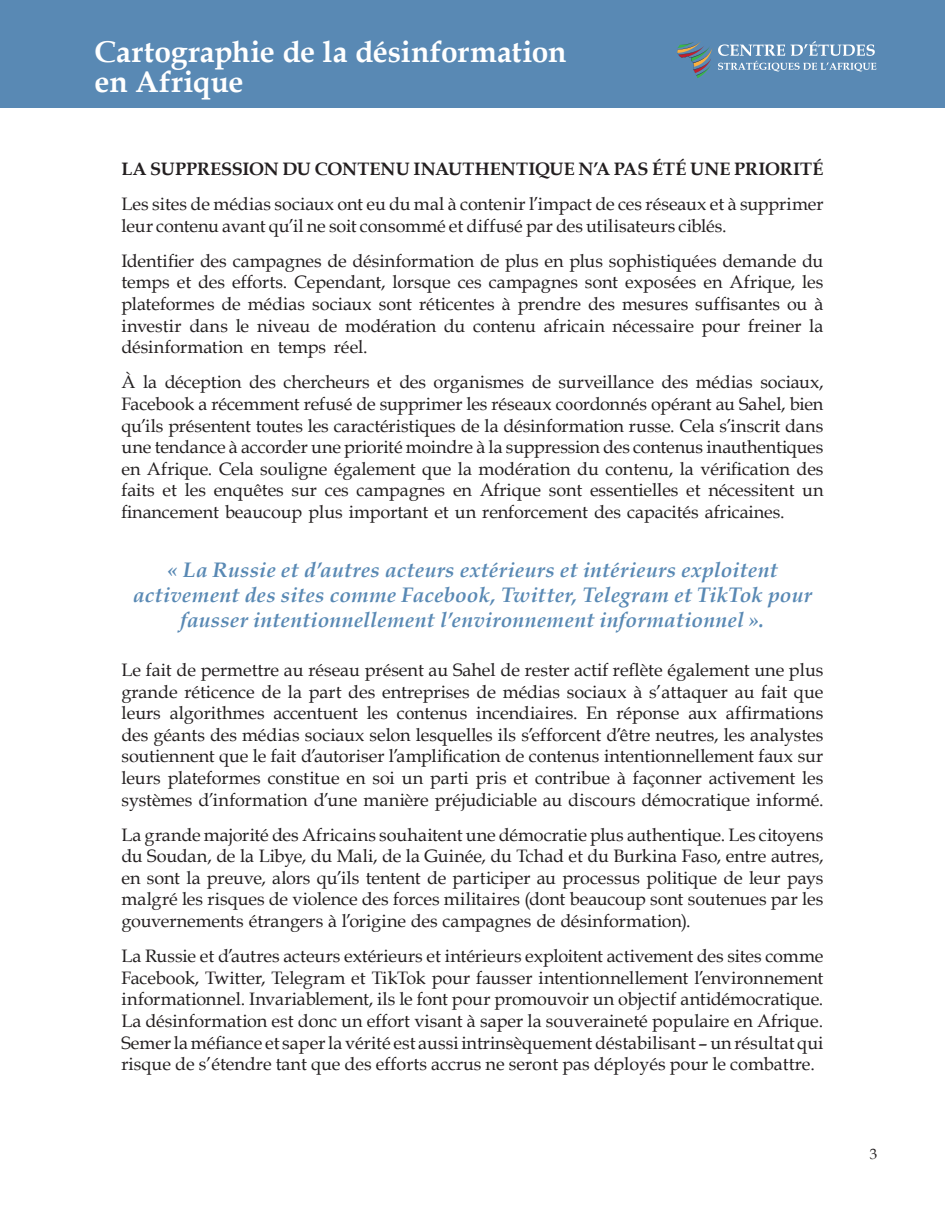
<style>
.page{position:relative;width:945px;height:1215px;background:#fff}
.page>*{position:absolute;margin:0;border:0;box-sizing:border-box;transform-origin:0 0}
.t1{font:700 30px/30px "Book Antiqua";color:#fff}
.t2{font:italic 700 21px/25.2px "Book Antiqua";letter-spacing:.01em;color:#5989b4;text-align:center}
.t3{font:18px/21.6px "Book Antiqua";color:#231f20;text-align:justify}
.t4{font:700 18px "Book Antiqua";color:#231f20}
.t5{font:15px "Book Antiqua";color:#231f20}
</style>
<div class="page">
<div style="left:0;top:0;width:945px;height:108px;background:#5989b4"></div>
<svg style="left:677px;top:41px;width:199px;height:37px"></svg>
<h1 class="t1" style="left:94px;top:37px;width:473px">Cartographie de la désinformation en Afrique</h1>
<p class="t4" style="left:122px;top:157px;width:704px">LA SUPPRESSION DU CONTENU INAUTHENTIQUE N’A PAS ÉTÉ UNE PRIORITÉ</p>
<p class="t3" style="left:122px;top:193px;width:704px">Les sites de médias sociaux ont eu du mal à contenir l’impact de ces réseaux et à supprimer leur contenu avant qu’il ne soit consommé et diffusé par des utilisateurs ciblés.</p>
<p class="t3" style="left:122px;top:250px;width:704px">Identifier des campagnes de désinformation de plus en plus sophistiquées demande du temps et des efforts. Cependant, lorsque ces campagnes sont exposées en Afrique, les plateformes de médias sociaux sont réticentes à prendre des mesures suffisantes ou à investir dans le niveau de modération du contenu africain nécessaire pour freiner la désinformation en temps réel.</p>
<p class="t3" style="left:122px;top:371px;width:704px">À la déception des chercheurs et des organismes de surveillance des médias sociaux, Facebook a récemment refusé de supprimer les réseaux coordonnés opérant au Sahel, bien qu’ils présentent toutes les caractéristiques de la désinformation russe. Cela s’inscrit dans une tendance à accorder une priorité moindre à la suppression des contenus inauthentiques en Afrique. Cela souligne également que la modération du contenu, la vérification des faits et les enquêtes sur ces campagnes en Afrique sont essentielles et nécessitent un financement beaucoup plus important et un renforcement des capacités africaines.</p>
<p class="t2" style="left:133px;top:557px;width:680px">« La Russie et d’autres acteurs extérieurs et intérieurs exploitent activement des sites comme Facebook, Twitter, Telegram et TikTok pour fausser intentionnellement l’environnement informationnel ».</p>
<p class="t3" style="left:122px;top:659px;width:704px">Le fait de permettre au réseau présent au Sahel de rester actif reflète également une plus grande réticence de la part des entreprises de médias sociaux à s’attaquer au fait que leurs algorithmes accentuent les contenus incendiaires. En réponse aux affirmations des géants des médias sociaux selon lesquelles ils s’efforcent d’être neutres, les analystes soutiennent que le fait d’autoriser l’amplification de contenus intentionnellement faux sur leurs plateformes constitue en soi un parti pris et contribue à façonner activement les systèmes d’information d’une manière préjudiciable au discours démocratique informé.</p>
<p class="t3" style="left:122px;top:823px;width:704px">La grande majorité des Africains souhaitent une démocratie plus authentique. Les citoyens du Soudan, de la Libye, du Mali, de la Guinée, du Tchad et du Burkina Faso, entre autres, en sont la preuve, alors qu’ils tentent de participer au processus politique de leur pays malgré les risques de violence des forces militaires (dont beaucoup sont soutenues par les gouvernements étrangers à l’origine des campagnes de désinformation).</p>
<p class="t3" style="left:122px;top:945px;width:704px">La Russie et d’autres acteurs extérieurs et intérieurs exploitent activement des sites comme Facebook, Twitter, Telegram et TikTok pour fausser intentionnellement l’environnement informationnel. Invariablement, ils le font pour promouvoir un objectif antidémocratique.<br>La désinformation est donc un effort visant à saper la souveraineté populaire en Afrique.<br>Semer la méfiance et saper la vérité est aussi intrinsèquement déstabilisant – un résultat qui risque de s’étendre tant que des efforts accrus ne seront pas déployés pour le combattre.</p>
<p class="t5" style="left:870px;top:1144px;width:9px">3</p>
</div>
